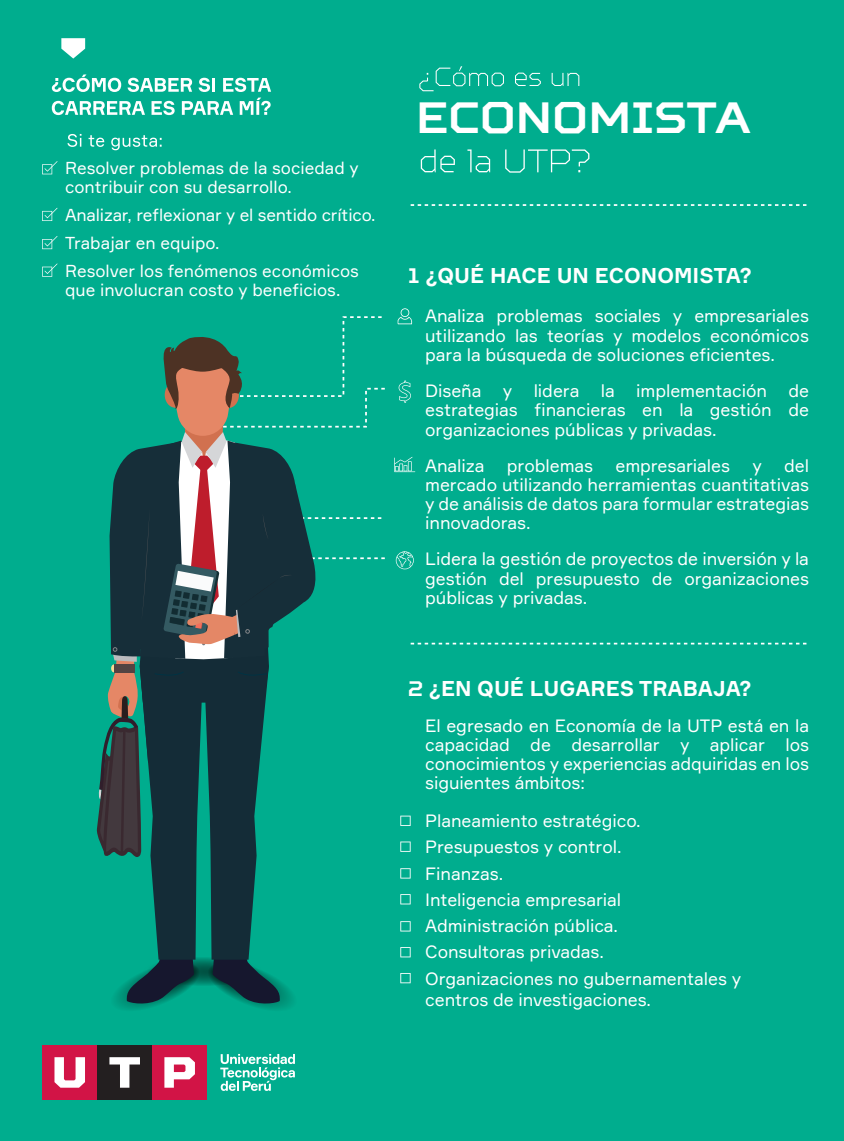
<style>
.page{position:relative;width:844px;height:1141px;background:#fff}
.page>*{position:absolute;margin:0;border:0;box-sizing:border-box;transform-origin:0 0}
.t1{font:700 43.75px "TT Squares";color:#fff}
.t2{font:700 21px "Formular";color:#fff}
.t3{font:17.5px/19.2px "Formular";letter-spacing:-.005em;color:#fff;text-align:justify}
.t4{font:16.97px/19.2px "Formular";color:#fff}
.s1{font-family:"TT Squares"}
</style>
<div class="page">
<div style="left:0;top:0;width:843px;height:1141px;background:#00ad8e"></div>
<svg style="left:220px;top:1054px;width:75px;height:37px"></svg>
<div style="left:42px;top:1045px;width:55px;height:55px;background:#d21446"></div>
<svg style="left:54px;top:1057px;width:31px;height:31px"></svg>
<div style="left:97px;top:1045px;width:55px;height:55px;background:#231f20"></div>
<svg style="left:109px;top:1057px;width:31px;height:31px"></svg>
<div style="left:152px;top:1045px;width:55px;height:55px;background:#d21446"></div>
<svg style="left:164px;top:1057px;width:31px;height:31px"></svg>
<svg style="left:419px;top:66px;width:85px;height:25px"></svg>
<svg style="left:515px;top:73px;width:25px;height:13px"></svg>
<svg style="left:551px;top:73px;width:28px;height:13px"></svg>
<svg style="left:420px;top:149px;width:35px;height:23px"></svg>
<svg style="left:467px;top:149px;width:23px;height:23px"></svg>
<svg style="left:505px;top:149px;width:84px;height:24px"></svg>
<svg style="left:400px;top:816px;width:10px;height:10px"></svg>
<svg style="left:400px;top:841px;width:10px;height:11px"></svg>
<svg style="left:400px;top:868px;width:10px;height:11px"></svg>
<svg style="left:400px;top:894px;width:10px;height:10px"></svg>
<svg style="left:400px;top:921px;width:10px;height:10px"></svg>
<svg style="left:400px;top:947px;width:10px;height:10px"></svg>
<svg style="left:400px;top:973px;width:10px;height:10px"></svg>
<svg style="left:410px;top:204px;width:396px;height:2px"></svg>
<svg style="left:410px;top:643px;width:396px;height:1px"></svg>
<svg style="left:398px;top:381px;width:13px;height:22px"></svg>
<svg style="left:394px;top:457px;width:21px;height:15px"></svg>
<svg style="left:395px;top:551px;width:18px;height:18px"></svg>
<svg style="left:52px;top:74px;width:69px;height:18px"></svg>
<svg style="left:128px;top:78px;width:64px;height:14px"></svg>
<svg style="left:198px;top:78px;width:12px;height:14px"></svg>
<hr style="left:212px;top:78px;width:3px;height:14px;background:#fff">
<svg style="left:223px;top:78px;width:48px;height:14px"></svg>
<svg style="left:52px;top:101px;width:93px;height:14px"></svg>
<svg style="left:151px;top:101px;width:23px;height:14px"></svg>
<svg style="left:182px;top:101px;width:51px;height:14px"></svg>
<svg style="left:240px;top:98px;width:30px;height:17px"></svg>
<svg style="left:61px;top:38px;width:24px;height:21px"></svg>
<svg style="left:67px;top:134px;width:14px;height:13px"></svg>
<svg style="left:88px;top:135px;width:16px;height:12px"></svg>
<svg style="left:111px;top:135px;width:50px;height:15px"></svg>
<svg style="left:96px;top:316px;width:289px;height:693px"></svg>
<svg style="left:397px;top:308px;width:15px;height:16px"></svg>
<svg style="left:42px;top:161px;width:16px;height:13px"></svg>
<svg style="left:42px;top:208px;width:16px;height:13px"></svg>
<svg style="left:42px;top:236px;width:16px;height:13px"></svg>
<svg style="left:42px;top:263px;width:16px;height:14px"></svg>
<p class="t4" style="left:65px;top:158px;width:295px">Resolver problemas de la sociedad y contribuir con su desarrollo.</p>
<p class="t4" style="left:65px;top:201px;width:312px;line-height:28.2px">Analizar, reflexionar y el sentido crítico.<br>Trabajar en equipo.</p>
<p class="t4" style="left:65px;top:261px;width:295px">Resolver los fenómenos económicos que involucran costo y beneficios.</p>
<h1 class="t1" style="left:416px;top:90px;width:336px">ECONOMISTA</h1>
<p class="t2" style="left:408px;top:263px;width:345px"><span class="s1">1</span> ¿QUÉ HACE UN ECONOMISTA?</p>
<p class="t3" style="left:425px;top:306px;width:385px">Analiza problemas sociales y empresariales utilizando las teorías y modelos económicos para la búsqueda de soluciones eficientes.</p>
<p class="t3" style="left:425px;top:381px;width:385px">Diseña y lidera la implementación de estrategias financieras en la gestión de organizaciones públicas y privadas.</p>
<p class="t3" style="left:425px;top:455px;width:61px">Analiza</p>
<p class="t3" style="left:507px;top:455px;width:88px">problemas</p>
<p class="t3" style="left:615px;top:455px;width:116px">empresariales</p>
<p class="t3" style="left:752px;top:455px;width:11px">y</p>
<p class="t3" style="left:425px;top:455px;width:385px;text-indent:359px">del mercado utilizando herramientas cuantitativas y de análisis de datos para formular estrategias innovadoras.</p>
<p class="t3" style="left:425px;top:549px;width:385px">Lidera la gestión de proyectos de inversión y la gestión del presupuesto de organizaciones públicas y privadas.</p>
<p class="t2" style="left:408px;top:676px;width:345px"><span class="s1">2</span> ¿EN QUÉ LUGARES TRABAJA?</p>
<p class="t3" style="left:425px;top:715px;width:385px">El egresado en Economía de la UTP está en la capacidad de desarrollar y aplicar los conocimientos y experiencias adquiridas en los siguientes ámbitos:</p>
<p class="t3" style="left:425px;top:807px;width:317px;line-height:26.2px;text-align:left">Planeamiento estratégico.<br>Presupuestos y control.<br>Finanzas.<br>Inteligencia empresarial<br>Administración pública.<br>Consultoras privadas.<br>Organizaciones no gubernamentales y</p>
<p class="t3" style="left:425px;top:989px;width:227px">centros de investigaciones.</p>
</div>
